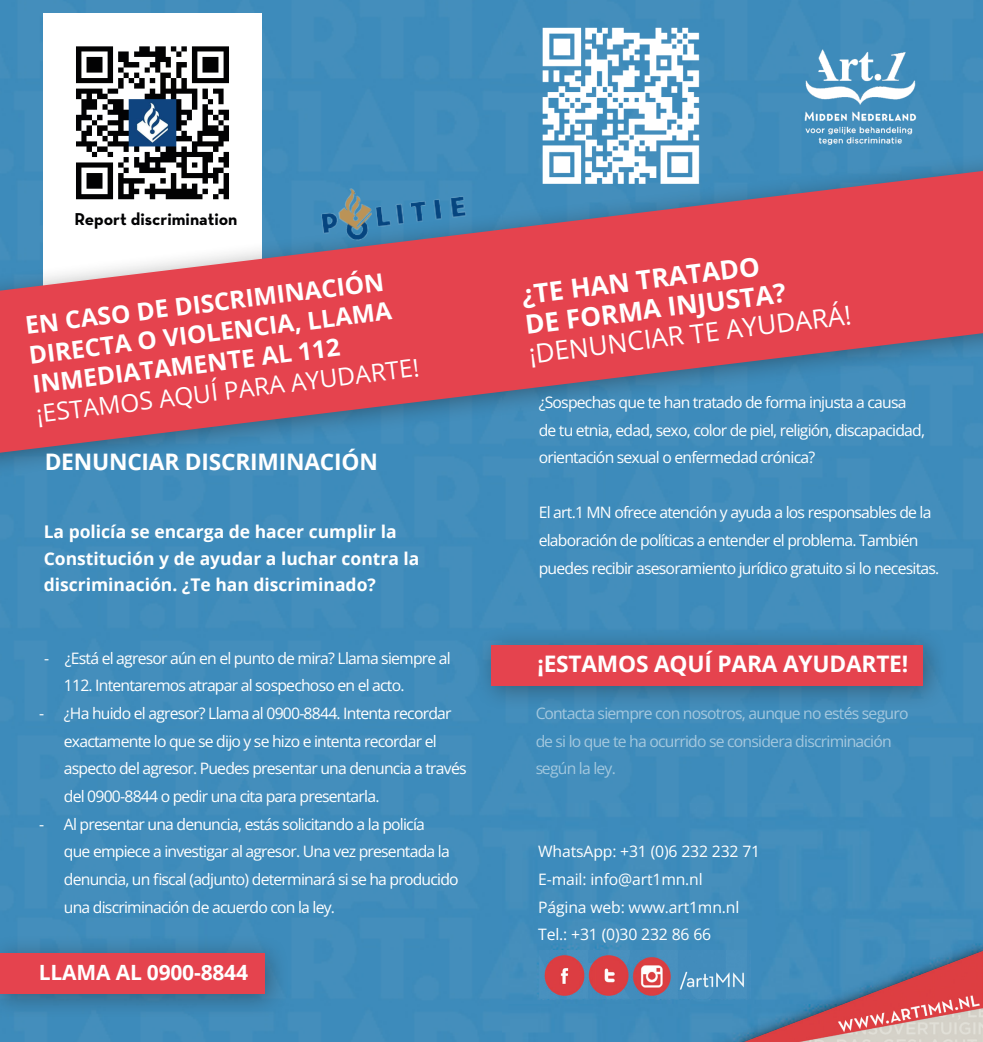
<style>
.page{position:relative;width:983px;height:1042px;background:#fff}
.page>*{position:absolute;margin:0;border:0;box-sizing:border-box;transform-origin:0 0}
.t1{font:26.25px/29.8px "Open Sans";color:#fff}
.t2{font:700 26.25px "Open Sans";color:#fff}
.t3{font:700 24.5px/29.8px "Open Sans";color:#fff}
.t4{font:700 22.75px "Open Sans";letter-spacing:-.01em;color:#fff}
.t5{font:700 21px "Open Sans";letter-spacing:-.01em;color:#fff}
.t6{font:700 17.5px/26.2px "Open Sans";color:#fff}
.t7{font:700 17.5px "Neutraface Text";color:#020203}
.t8{font:15.75px/27.7px "Open Sans";letter-spacing:-.05em;color:#fff}
.t9{font:15.75px "Open Sans";letter-spacing:-.01em;color:#fff}
.s1{font-weight:400}
.s2{font-weight:700}
</style>
<div class="page">
<div style="left:501px;top:0;width:481px;height:1042px;background:#408cbb"></div>
<div style="left:0;top:0;width:501px;height:1042px;background:#408cbb"></div>
<img style="left:43px;top:13px;width:219px;height:135px">
<div style="left:473px;top:627px;width:475px;height:84px;background:#1d1d1b;opacity:.41"></div>
<div style="left:491px;top:645px;width:432px;height:41px;background:#e5434e"></div>
<div style="left:0;top:934px;width:290px;height:85px;background:#1d1d1b;opacity:.41"></div>
<div style="left:0;top:952px;width:264px;height:41px;background:#e5434e"></div>
<div style="left:0;top:148px;width:982px;height:396px;background:#428dbb"></div>
<svg style="left:0;top:171px;width:982px;height:282px;fill:#e5434e"></svg>
<img style="left:299px;top:171px;width:188px;height:94px">
<img style="left:739px;top:943px;width:243px;height:99px">
<img style="left:745px;top:34px;width:233px;height:114px">
<img style="left:539px;top:950px;width:211px;height:48px">
<img style="left:495px;top:0;width:250px;height:191px">
<p class="t7" style="left:74px;top:208px;width:164px">Report discrimination</p>
<p class="t3" style="left:24px;top:310px;width:387px;rotate:-7deg">EN CASO DE DISCRIMINACIÓN<br>DIRECTA O VIOLENCIA, LLAMA<br>INMEDIATAMENTE AL 112 <span class="s1">¡ESTAMOS AQUÍ PARA AYUDARTE!</span></p>
<p class="t4" style="left:45px;top:446px;width:334px">DENUNCIAR DISCRIMINACIÓN</p>
<p class="t6" style="left:44px;top:518px;width:377px">La policía se encarga de hacer cumplir la<br>Constitución y de ayudar a luchar contra la discriminación. ¿Te han discriminado?</p>
<p class="t8" style="left:64px;top:644px;width:388px;text-indent:-20px">- ¿Está el agresor aún en el punto de mira? Llama siempre al<br>112. Intentaremos atrapar al sospechoso en el acto.</p>
<p class="t8" style="left:64px;top:699px;width:404px;text-indent:-25px">- ¿Ha huido el agresor? Llama al 0900-8844. Intenta recordar exactamente lo que se dijo y se hizo e intenta recordar el aspecto del agresor. Puedes presentar una denuncia a través del 0900-8844 o pedir una cita para presentarla.</p>
<p class="t8" style="left:64px;top:810px;width:396px;text-indent:-25px">- Al presentar una denuncia, estás solicitando a la policía<br>que empiece a investigar al agresor. Una vez presentada la denuncia, un fiscal (adjunto) determinará si se ha producido una discriminación de acuerdo con la ley.</p>
<p class="t5" style="left:39px;top:957px;width:210px">LLAMA AL 0900-8844</p>
<p class="t2" style="left:519px;top:276px;width:241px;rotate:-7deg">¿TE HAN TRATADO</p>
<p class="t1" style="left:523px;top:309px;width:326px;rotate:-7deg"><span class="s2">DE FORMA INJUSTA? </span>¡DENUNCIAR TE AYUDARÁ!</p>
<p class="t8" style="left:538px;top:388px;width:388px">¿Sospechas que te han tratado de forma injusta a causa de tu etnia, edad, sexo, color de piel, religión, discapacidad, orientación sexual o enfermedad crónica?</p>
<p class="t8" style="left:538px;top:498px;width:402px">El art.1 MN ofrece atención y ayuda a los responsables de la elaboración de políticas a entender el problema. También puedes recibir asesoramiento jurídico gratuito si lo necesitas.</p>
<p class="t4" style="left:537px;top:647px;width:372px">¡ESTAMOS AQUÍ PARA AYUDARTE!</p>
<p class="t8" style="left:535px;top:699px;width:374px">Contacta siempre con nosotros, aunque no estés seguro de si lo que te ha ocurrido se considera discriminación según la ley.</p>
<p class="t9" style="left:538px;top:841px;width:223px">WhatsApp: +31 (0)6 232 232 71</p>
<p class="t9" style="left:538px;top:868px;width:166px">E-mail: info@art1mn.nl</p>
<p class="t9" style="left:538px;top:896px;width:202px">Página web: www.art1mn.nl</p>
<p class="t9" style="left:538px;top:924px;width:174px">Tel.: +31 (0)30 232 86 66</p>
</div>
